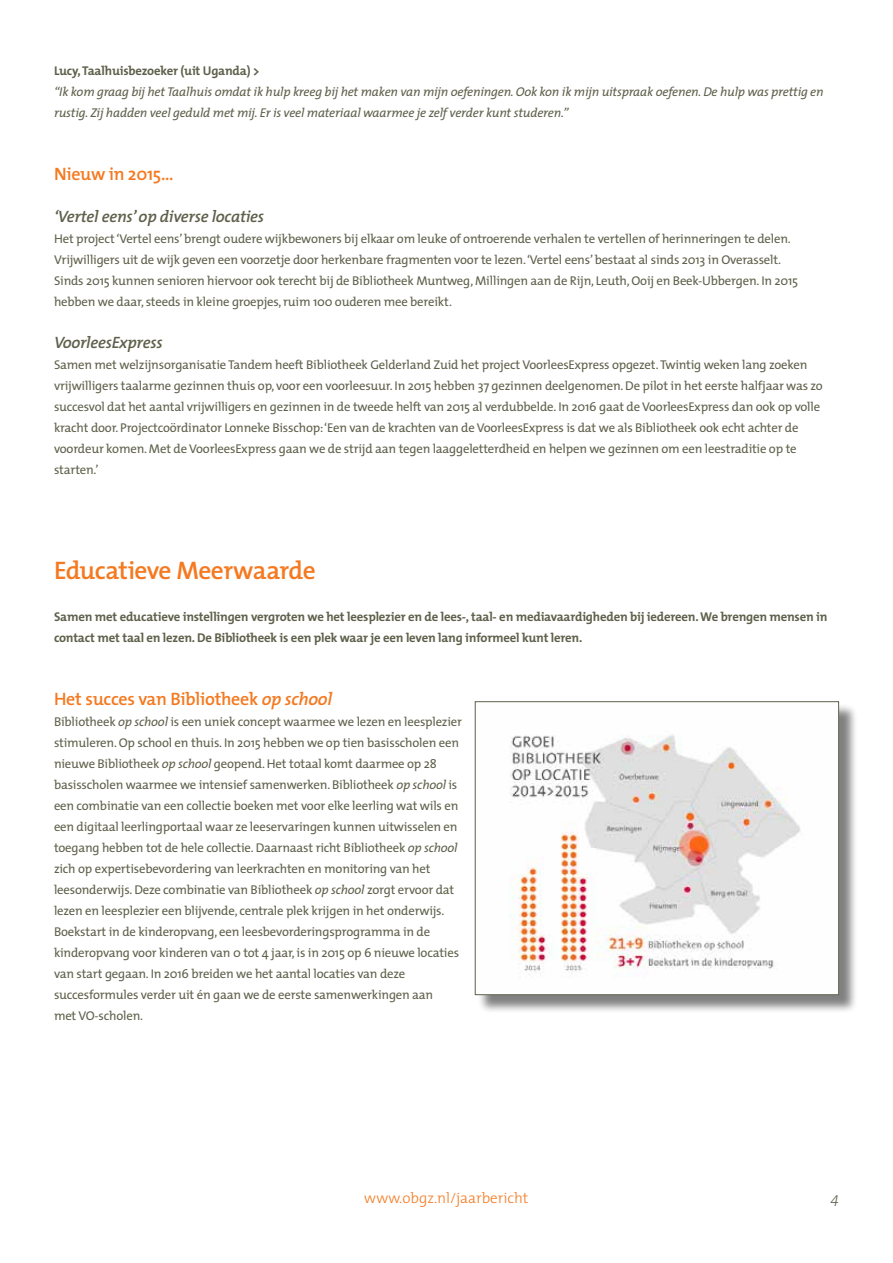
<style>
.page{position:relative;width:893px;height:1263px;background:#fff}
.page>*{position:absolute;margin:0;border:0;box-sizing:border-box;transform-origin:0 0}
.t1{font:600 25.5px "The Mix";letter-spacing:-.025em;color:#f47920}
.t2{font:600 18px "The Mix";letter-spacing:-.015em;color:#f47920}
.t3{font:italic 600 16.5px "The Mix";letter-spacing:-.015em;color:#5f604b}
.t4{font:300 15px "The Mix";color:#f47920}
.t5{font:italic 300 15px "The Mix";color:#5f604b}
.t6{font:12.75px/21px "The Mix";letter-spacing:-.015em;color:#5f604b}
.t7{font:700 12.75px/21px "The Mix";letter-spacing:-.015em;color:#5f604b}
.t8{font:italic 12.75px/21px "The Mix";letter-spacing:-.015em;color:#5f604b}
.s1{font-style:italic}
</style>
<div class="page">
<div style="left:477px;top:703px;width:381px;height:310px;background:#000;opacity:.5"></div>
<img style="left:477px;top:703px;width:360px;height:290px">
<div style="left:475px;top:701px;width:364px;height:294px;border:1px solid #5f604b"></div>
<p class="t7" style="left:54px;top:60px;width:207px">Lucy, Taalhuisbezoeker (uit Uganda) &gt;</p>
<p class="t8" style="left:54px;top:81px;width:771px">“Ik kom graag bij het Taalhuis omdat ik hulp kreeg bij het maken van mijn oefeningen. Ook kon ik mijn uitspraak oefenen. De hulp was prettig en rustig. Zij hadden veel geduld met mij. Er is veel materiaal waarmee je zelf verder kunt studeren.”</p>
<h2 class="t2" style="left:54px;top:162px;width:121px">Nieuw in 2015...</h2>
<p class="t3" style="left:54px;top:206px;width:212px">‘Vertel eens’ op diverse locaties</p>
<p class="t6" style="left:54px;top:228px;width:746px">Het project ‘Vertel eens’ brengt oudere wijkbewoners bij elkaar om leuke of ontroerende verhalen te vertellen of herinneringen te delen.<br>Vrijwilligers uit de wijk geven een voorzetje door herkenbare fragmenten voor te lezen. ‘Vertel eens’ bestaat al sinds 2013 in Overasselt.<br>Sinds 2015 kunnen senioren hiervoor ook terecht bij de Bibliotheek Muntweg, Millingen aan de Rijn, Leuth, Ooij en Beek-Ubbergen. In 2015 hebben we daar, steeds in kleine groepjes, ruim 100 ouderen mee bereikt.</p>
<p class="t3" style="left:54px;top:332px;width:110px">VoorleesExpress</p>
<p class="t6" style="left:54px;top:354px;width:770px">Samen met welzijnsorganisatie Tandem heeft Bibliotheek Gelderland Zuid het project VoorleesExpress opgezet. Twintig weken lang zoeken vrijwilligers taalarme gezinnen thuis op, voor een voorleesuur. In 2015 hebben 37 gezinnen deelgenomen. De pilot in het eerste halfjaar was zo succesvol dat het aantal vrijwilligers en gezinnen in de tweede helft van 2015 al verdubbelde. In 2016 gaat de VoorleesExpress dan ook op volle kracht door. Projectcoördinator Lonneke Bisschop: ‘Een van de krachten van de VoorleesExpress is dat we als Bibliotheek ook echt achter de voordeur komen. Met de VoorleesExpress gaan we de strijd aan tegen laaggeletterdheid en helpen we gezinnen om een leestraditie op te starten.’</p>
<h1 class="t1" style="left:54px;top:554px;width:263px">Educatieve Meerwaarde</h1>
<p class="t7" style="left:54px;top:606px;width:775px">Samen met educatieve instellingen vergroten we het leesplezier en de lees-, taal- en mediavaardigheden bij iedereen. We brengen mensen in contact met taal en lezen. De Bibliotheek is een plek waar je een leven lang informeel kunt leren.</p>
<h2 class="t2" style="left:54px;top:687px;width:280px">Het succes van Bibliotheek <span class="s1">op school</span></h2>
<p class="t6" style="left:54px;top:711px;width:410px">Bibliotheek <span class="s1">op school</span> is een uniek concept waarmee we lezen en leesplezier stimuleren. Op school en thuis. In 2015 hebben we op tien basisscholen een nieuwe Bibliotheek <span class="s1">op school</span> geopend. Het totaal komt daarmee op 28 basisscholen waarmee we intensief samenwerken. Bibliotheek <span class="s1">op school</span> is een combinatie van een collectie boeken met voor elke leerling wat wils en een digitaal leerlingportaal waar ze leeservaringen kunnen uitwisselen en toegang hebben tot de hele collectie. Daarnaast richt Bibliotheek <span class="s1">op school </span>zich op expertisebevordering van leerkrachten en monitoring van het leesonderwijs. Deze combinatie van Bibliotheek <span class="s1">op school</span> zorgt ervoor dat lezen en leesplezier een blijvende, centrale plek krijgen in het onderwijs.<br>Boekstart in de kinderopvang, een leesbevorderingsprogramma in de kinderopvang voor kinderen van 0 tot 4 jaar, is in 2015 op 6 nieuwe locaties van start gegaan. In 2016 breiden we het aantal locaties van deze succesformules verder uit én gaan we de eerste samenwerkingen aan<br>met VO-scholen.</p>
<p class="t4" style="left:364px;top:1188px;width:166px">www.obgz.nl/jaarbericht</p>
<p class="t5" style="left:831px;top:1188px;width:9px">4</p>
</div>
